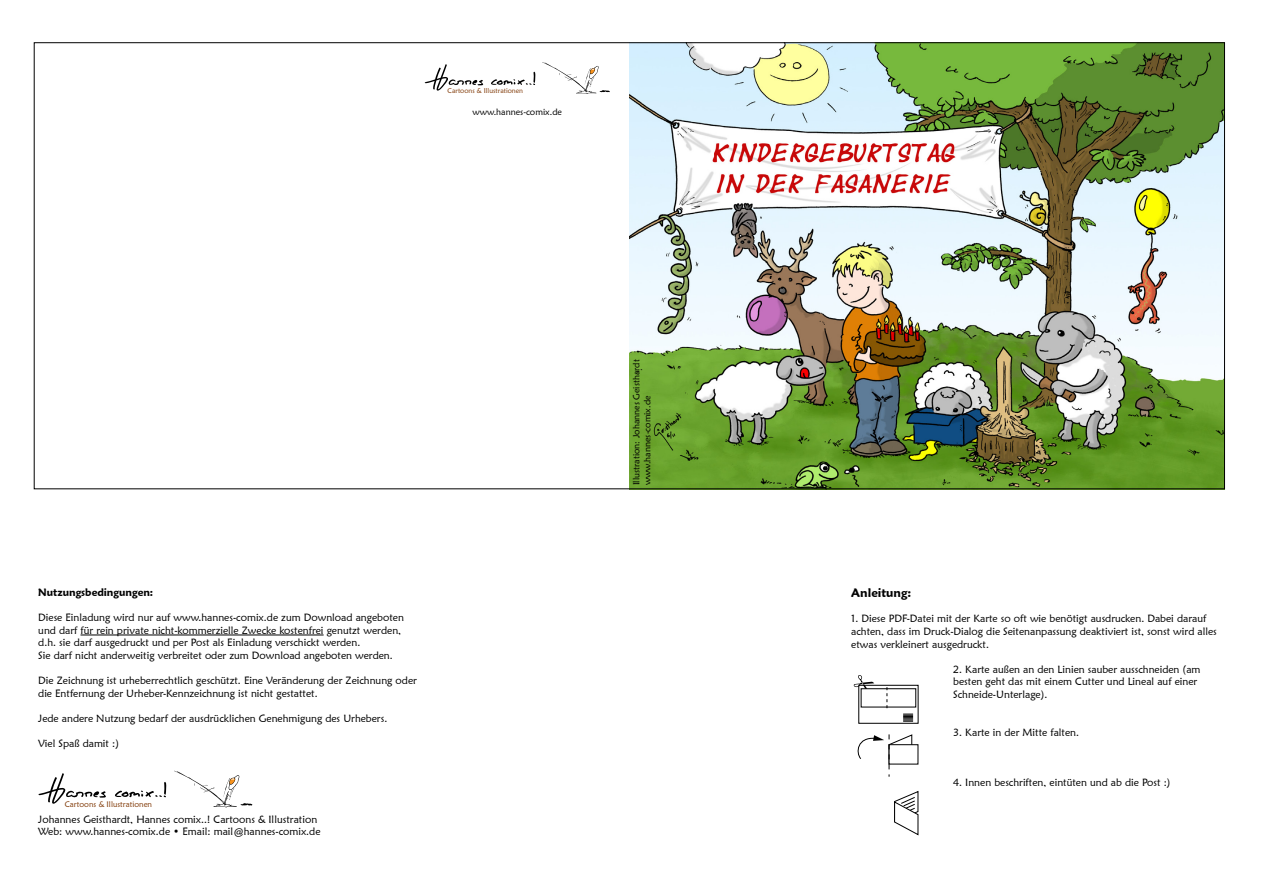
<style>
.page{position:relative;width:1263px;height:893px;background:#fff}
.page>*{position:absolute;margin:0;border:0;box-sizing:border-box;transform-origin:0 0}
.t1{font:600 12px "Maiandra GD";color:#000}
.t2{font:10.5px/12.6px "Maiandra GD";color:#000}
.t3{font:600 10.5px "Maiandra GD";color:#000}
.t4{font:9px/10.8px "Maiandra GD";color:#000}
.t5{font:7.95px "Maiandra GD";color:#823c0a}
.t6{font:6.9px "Maiandra GD";color:#823c0a}
</style>
<div class="page">
<img style="left:629px;top:45px;width:594px;height:442px">
<hr style="left:81px;top:635px;width:243px;height:1px;background:#000">
<svg style="left:174px;top:771px;width:78px;height:36px"></svg>
<svg style="left:115px;top:782px;width:51px;height:15px"></svg>
<svg style="left:38px;top:773px;width:68px;height:31px"></svg>
<div style="left:861px;top:688px;width:55px;height:19px;border:1px solid #000"></div>
<svg style="left:887px;top:687px;width:1px;height:22px"></svg>
<svg style="left:854px;top:675px;width:20px;height:14px"></svg>
<div style="left:859px;top:685px;width:59px;height:38px;border:1px solid #000"></div>
<svg style="left:903px;top:714px;width:10px;height:8px"></svg>
<svg style="left:857px;top:734px;width:56px;height:43px"></svg>
<svg style="left:894px;top:791px;width:25px;height:45px"></svg>
<svg style="left:542px;top:62px;width:68px;height:32px"></svg>
<svg style="left:491px;top:71px;width:44px;height:14px"></svg>
<svg style="left:425px;top:64px;width:58px;height:27px"></svg>
<p class="t6" style="left:447px;top:87px;width:77px">Cartoons &amp; Illustrationen</p>
<p class="t4" style="left:472px;top:106px;width:91px">www.hannes-comix.de</p>
<p class="t3" style="left:38px;top:586px;width:117px">Nutzungsbedingungen:</p>
<p class="t2" style="left:38px;top:611px;width:367px">Diese Einladung wird nur auf www.hannes-comix.de zum Download angeboten und darf für rein private nicht-kommerzielle Zwecke kostenfrei genutzt werden, d.h. sie darf ausgedruckt und per Post als Einladung verschickt werden.<br>Sie darf nicht anderweitig verbreitet oder zum Download angeboten werden.</p>
<p class="t2" style="left:38px;top:674px;width:380px">Die Zeichnung ist urheberrechtlich geschützt. Eine Veränderung der Zeichnung oder die Entfernung der Urheber-Kennzeichnung ist nicht gestattet.</p>
<p class="t2" style="left:38px;top:712px;width:351px">Jede andere Nutzung bedarf der ausdrücklichen Genehmigung des Urhebers.</p>
<p class="t2" style="left:38px;top:737px;width:82px">Viel Spaß damit :)</p>
<p class="t5" style="left:65px;top:799px;width:89px">Cartoons &amp; Illustrationen</p>
<p class="t2" style="left:38px;top:813px;width:284px">Johannes Geisthardt, Hannes comix..! Cartoons &amp; Illustration<br>Web: www.hannes-comix.de • Email: mail@hannes-comix.de</p>
<p class="t4" style="left:631px;top:485px;width:128px;rotate:-90deg">Illustration: Johannes Geisthardt www.hannes-comix.de</p>
<p class="t1" style="left:851px;top:586px;width:62px">Anleitung:</p>
<p class="t2" style="left:851px;top:612px;width:367px">1. Diese PDF-Datei mit der Karte so oft wie benötigt ausdrucken. Dabei darauf achten, dass im Druck-Dialog die Seitenanpassung deaktiviert ist, sonst wird alles etwas verkleinert ausgedruckt.</p>
<p class="t2" style="left:953px;top:663px;width:249px">2. Karte außen an den Linien sauber ausschneiden (am besten geht das mit einem Cutter und Lineal auf einer<br>Schneide-Unterlage).</p>
<p class="t2" style="left:953px;top:726px;width:127px">3. Karte in der Mitte falten.</p>
<p class="t2" style="left:953px;top:776px;width:219px">4. Innen beschriften, eintüten und ab die Post :)</p>
</div>
